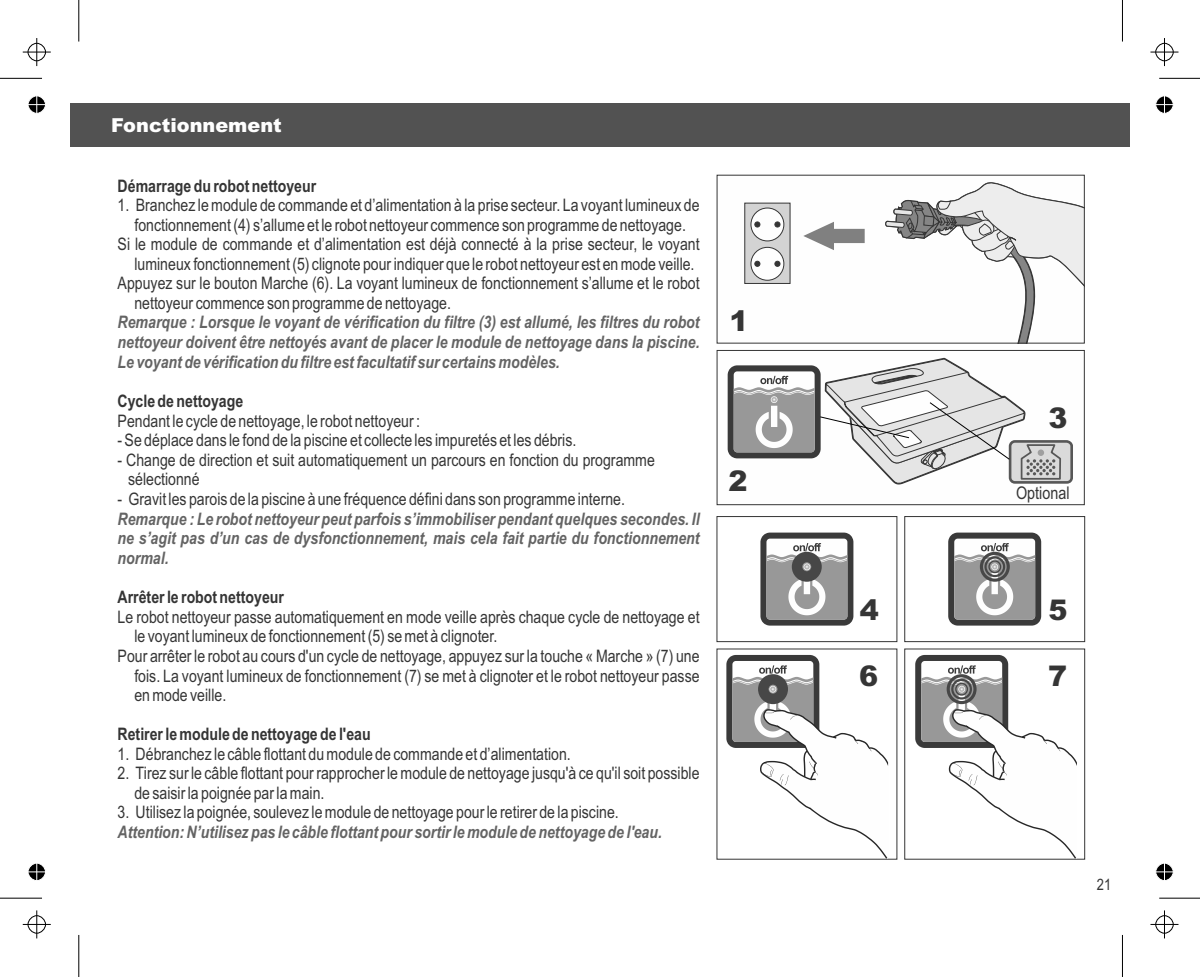
<style>
.page{position:relative;width:1200px;height:977px;background:#fff}
.page>*{position:absolute;margin:0;border:0;box-sizing:border-box;transform-origin:0 0}
.t1{font:900 28.53px "Arial";color:#353535}
.t2{font:900 19.25px "Arial";color:#fefefe}
.t3{font:17.5px "Arial Narrow";color:#353535}
.t4{font:17.15px/19.4px "Arial Narrow";color:#353535}
.t5{font:italic 700 17.15px/19.8px "Arial Narrow";color:#646464;text-align:justify}
.t6{font:700 17.15px "Arial Narrow";color:#353535}
.t7{font:15.75px "Arial Narrow";color:#353535}
</style>
<div class="page">
<div style="left:904px;top:516px;width:180px;height:125px;border:1px solid #353535"></div>
<div style="left:904px;top:648px;width:180px;height:211px;border:1px solid #353535"></div>
<svg style="left:716px;top:350px;width:368px;height:155px"></svg>
<div style="left:70px;top:103px;width:1059px;height:44px;background:#525252"></div>
<svg style="left:803px;top:222px;width:61px;height:28px"></svg>
<svg style="left:744px;top:203px;width:46px;height:81px"></svg>
<svg style="left:885px;top:182px;width:197px;height:159px"></svg>
<svg style="left:760px;top:532px;width:93px;height:93px"></svg>
<svg style="left:948px;top:532px;width:93px;height:93px"></svg>
<svg style="left:726px;top:654px;width:162px;height:204px"></svg>
<svg style="left:915px;top:654px;width:161px;height:204px"></svg>
<div style="left:1008px;top:440px;width:64px;height:43px;background:#dadada;border:3px solid #575757;border-radius:5px"></div>
<svg style="left:727px;top:357px;width:334px;height:127px"></svg>
<hr style="left:0;top:897px;width:42px;height:1px;background:#000">
<hr style="left:78px;top:934px;width:1px;height:42px;background:#000">
<hr style="left:0;top:78px;width:42px;height:1px;background:#000">
<hr style="left:78px;top:0;width:1px;height:42px;background:#000">
<hr style="left:1158px;top:78px;width:41px;height:1px;background:#000">
<hr style="left:1121px;top:0;width:1px;height:42px;background:#000">
<hr style="left:1158px;top:897px;width:41px;height:1px;background:#000">
<hr style="left:1121px;top:934px;width:1px;height:42px;background:#000">
<svg style="left:23px;top:910px;width:28px;height:28px"></svg>
<svg style="left:23px;top:38px;width:28px;height:28px"></svg>
<svg style="left:1150px;top:38px;width:28px;height:28px"></svg>
<svg style="left:1150px;top:910px;width:28px;height:28px"></svg>
<svg style="left:28px;top:863px;width:18px;height:18px"></svg>
<svg style="left:28px;top:96px;width:18px;height:18px"></svg>
<svg style="left:1155px;top:96px;width:19px;height:18px"></svg>
<svg style="left:1155px;top:863px;width:19px;height:18px"></svg>
<p class="t2" style="left:111px;top:118px;width:172px">Fonctionnement</p>
<p class="t6" style="left:118px;top:179px;width:200px">Démarrage du robot nettoyeur</p>
<p class="t4" style="left:118px;top:197px;width:583px">1. Branchez le module de commande et d’alimentation à la prise secteur. La voyant lumineux de</p>
<p class="t4" style="left:134px;top:216px;width:553px">fonctionnement (4) s’allume et le robot nettoyeur commence son programme de nettoyage.</p>
<p class="t4" style="left:118px;top:236px;width:583px">Si le module de commande et d’alimentation est déjà connecté à la prise secteur, le voyant</p>
<p class="t4" style="left:134px;top:255px;width:561px">lumineux fonctionnement (5) clignote pour indiquer que le robot nettoyeur est en mode veille.</p>
<p class="t4" style="left:118px;top:275px;width:583px">Appuyez sur le bouton Marche (6). La voyant lumineux de fonctionnement s’allume et le robot</p>
<p class="t4" style="left:134px;top:294px;width:318px">nettoyeur commence son programme de nettoyage.</p>
<p class="t5" style="left:118px;top:314px;width:583px">Remarque : Lorsque le voyant de vérification du filtre (3) est allumé, les filtres du robot nettoyeur doivent être nettoyés avant de placer le module de nettoyage dans la piscine.<br>Le voyant de vérification du filtre est facultatif sur certains modèles.</p>
<p class="t6" style="left:118px;top:394px;width:127px">Cycle de nettoyage</p>
<p class="t4" style="left:118px;top:412px;width:304px">Pendant le cycle de nettoyage, le robot nettoyeur :</p>
<p class="t4" style="left:118px;top:432px;width:460px">- Se déplace dans le fond de la piscine et collecte les impuretés et les débris.</p>
<p class="t4" style="left:128px;top:451px;width:528px;text-indent:-11px">- Change de direction et suit automatiquement un parcours en fonction du programme sélectionné</p>
<p class="t4" style="left:118px;top:490px;width:509px">- Gravit les parois de la piscine à une fréquence défini dans son programme interne.</p>
<p class="t5" style="left:118px;top:510px;width:583px">Remarque : Le robot nettoyeur peut parfois s’immobiliser pendant quelques secondes. Il ne s’agit pas d’un cas de dysfonctionnement, mais cela fait partie du fonctionnement normal.</p>
<p class="t6" style="left:118px;top:590px;width:168px">Arrêter le robot nettoyeur</p>
<p class="t4" style="left:118px;top:608px;width:583px">Le robot nettoyeur passe automatiquement en mode veille après chaque cycle de nettoyage et</p>
<p class="t4" style="left:134px;top:628px;width:364px">le voyant lumineux de fonctionnement (5) se met à clignoter.</p>
<p class="t4" style="left:118px;top:647px;width:583px">Pour arrêter le robot au cours d'un cycle de nettoyage, appuyez sur la touche « Marche » (7) une</p>
<p class="t4" style="left:134px;top:667px;width:566px">fois. La voyant lumineux de fonctionnement (7) se met à clignoter et le robot nettoyeur passe</p>
<p class="t4" style="left:134px;top:686px;width:93px">en mode veille.</p>
<p class="t6" style="left:118px;top:727px;width:254px">Retirer le module de nettoyage de l'eau</p>
<p class="t4" style="left:117px;top:745px;width:455px">1. Débranchez le câble flottant du module de commande et d’alimentation.</p>
<p class="t4" style="left:134px;top:764px;width:566px;text-indent:-17px">2. Tirez sur le câble flottant pour rapprocher le module de nettoyage jusqu'à ce qu'il soit possible de saisir la poignée par la main.</p>
<p class="t4" style="left:117px;top:803px;width:502px">3. Utilisez la poignée, soulevez le module de nettoyage pour le retirer de la piscine.</p>
<p class="t5" style="left:117px;top:823px;width:546px">Attention: N’utilisez pas le câble flottant pour sortir le module de nettoyage de l'eau.</p>
<h1 class="t1" style="left:729px;top:310px;width:21px">1</h1>
<h1 class="t1" style="left:728px;top:470px;width:21px">2</h1>
<h1 class="t1" style="left:1048px;top:407px;width:21px">3</h1>
<p class="t3" style="left:1016px;top:486px;width:55px">Optional</p>
<h1 class="t1" style="left:859px;top:599px;width:21px">4</h1>
<h1 class="t1" style="left:1048px;top:599px;width:21px">5</h1>
<h1 class="t1" style="left:859px;top:665px;width:21px">6</h1>
<h1 class="t1" style="left:1048px;top:665px;width:21px">7</h1>
<p class="t7" style="left:1096px;top:877px;width:16px">21</p>
</div>
